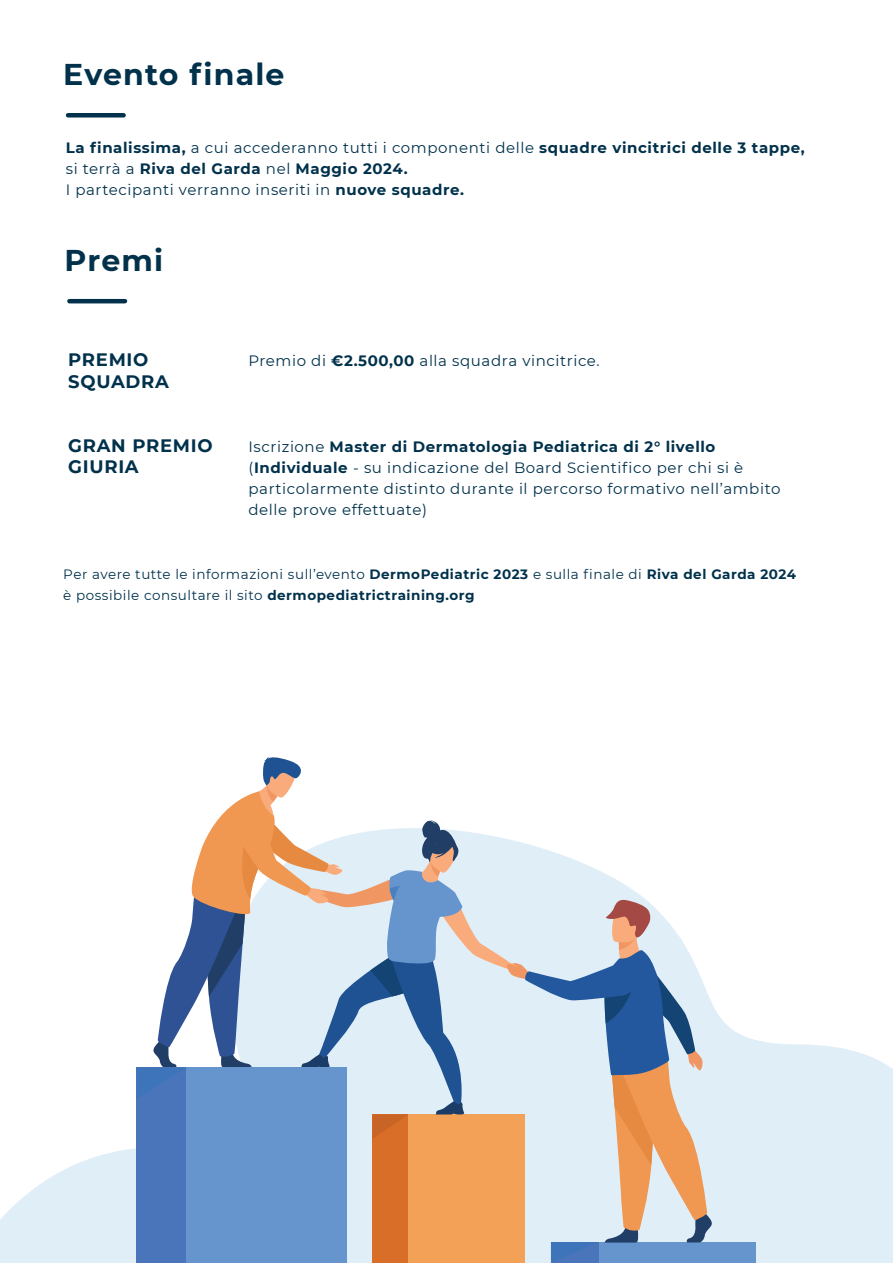
<style>
.page{position:relative;width:893px;height:1263px;background:#fff}
.page>*{position:absolute;margin:0;border:0;box-sizing:border-box;transform-origin:0 0}
.t1{font:700 30px "Montserrat";letter-spacing:.04em;color:#01314b}
.t2{font:700 18px/21.6px "Montserrat";letter-spacing:.04em;color:#01314b}
.t3{font:15px/21px "Montserrat";letter-spacing:.04em;color:#01314b}
.t4{font:700 15px/21px "Montserrat";letter-spacing:.04em;color:#01314b}
.t5{font:13.5px/21px "Montserrat";letter-spacing:.04em;color:#01314b}
.s1{font-weight:400}
.s2{font-weight:700}
</style>
<div class="page">
<div style="left:68px;top:113px;width:56px;height:5px;background:#01314b"></div>
<hr style="left:69px;top:299px;width:56px;height:4px;background:#01314b">
<svg style="left:0;top:1006px;width:893px;height:257px;fill:#e0eef8"></svg>
<div style="left:599px;top:1242px;width:157px;height:21px;background:#6695ce"></div>
<svg style="left:137px;top:757px;width:576px;height:505px"></svg>
<h1 class="t1" style="left:63px;top:53px;width:223px">Evento finale</h1>
<p class="t4" style="left:66px;top:136px;width:740px">La finalissima, <span class="s1">a cui accederanno tutti i componenti delle</span> squadre vincitrici delle 3 tappe, <span class="s1">si terrà a</span> Riva del Garda <span class="s1">nel</span> Maggio 2024.<br><span class="s1">I partecipanti verranno inseriti in</span> nuove squadre.</p>
<h1 class="t1" style="left:65px;top:239px;width:100px">Premi</h1>
<p class="t2" style="left:68px;top:348px;width:82px">PREMIO</p>
<p class="t3" style="left:248px;top:350px;width:353px">Premio di <span class="s2">€2.500,00</span> alla squadra vincitrice.</p>
<p class="t2" style="left:68px;top:370px;width:102px">SQUADRA</p>
<p class="t2" style="left:68px;top:433px;width:146px">GRAN PREMIO<br>GIURIA</p>
<p class="t3" style="left:248px;top:435px;width:533px">Iscrizione <span class="s2">Master di Dermatologia Pediatrica di 2° livello </span>(<span class="s2">Individuale</span> - su indicazione del Board Scientifico per chi si è particolarmente distinto durante il percorso formativo nell’ambito delle prove effettuate)</p>
<p class="t5" style="left:63px;top:564px;width:734px">Per avere tutte le informazioni sull’evento <span class="s2">DermoPediatric 2023</span> e sulla finale di <span class="s2">Riva del Garda 2024 </span>è possibile consultare il sito <span class="s2">dermopediatrictraining.org</span></p>
</div>
